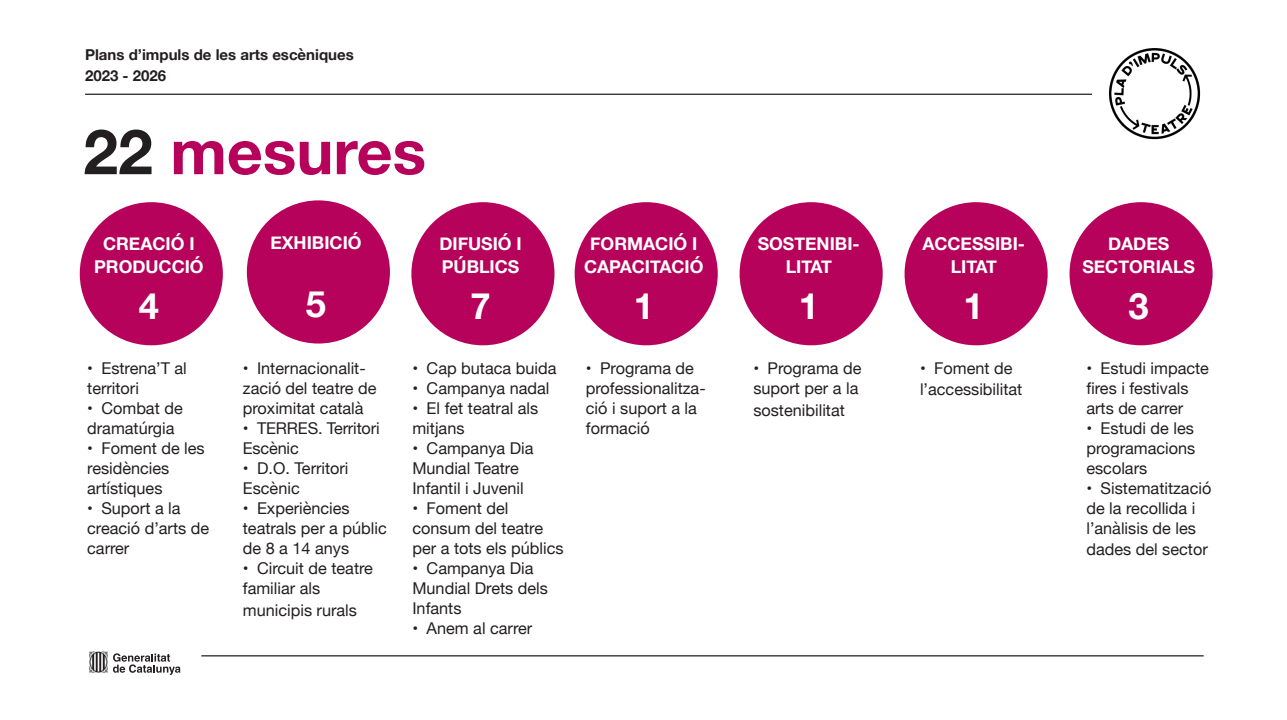
<style>
.page{position:relative;width:1287px;height:720px;background:#fff}
.page>*{position:absolute;margin:0;border:0;box-sizing:border-box;transform-origin:0 0}
.t1{font:700 62.5px "Helvetica Neue";color:#b6025b}
.t2{font:700 36.25px "Helvetica Neue";color:#fff}
.t3{font:700 17.62px/22.8px "Helvetica Neue";color:#fff;text-align:center}
.t4{font:16.25px/20px "Helvetica Neue";color:#231f20}
.t5{font:700 15px "Helvetica Neue";color:#231f20}
.s1{color:#231f20}
</style>
<div class="page">
<hr style="left:201px;top:655px;width:1002px;height:1px;background:#231f20">
<hr style="left:85px;top:94px;width:1006px;height:1px;background:#231f20">
<img style="left:1109px;top:48px;width:92px;height:92px">
<svg style="left:89px;top:651px;width:91px;height:23px"></svg>
<div style="left:80px;top:202px;width:143px;height:143px;background:#b6025b;border-radius:50%"></div>
<div style="left:411px;top:202px;width:143px;height:143px;background:#b6025b;border-radius:50%"></div>
<div style="left:247px;top:200px;width:143px;height:143px;background:#b6025b;border-radius:50%"></div>
<div style="left:574px;top:202px;width:143px;height:143px;background:#b6025b;border-radius:50%"></div>
<div style="left:739px;top:202px;width:143px;height:143px;background:#b6025b;border-radius:50%"></div>
<div style="left:904px;top:202px;width:143px;height:143px;background:#b6025b;border-radius:50%"></div>
<div style="left:1069px;top:202px;width:143px;height:143px;background:#b6025b;border-radius:50%"></div>
<p class="t5" style="left:85px;top:43px;width:270px">Plans d’impuls de les arts escèniques</p>
<p class="t5" style="left:85px;top:64px;width:83px">2023 - 2026</p>
<p class="t1" style="left:83px;top:103px;width:344px"><span class="s1">22</span> mesures</p>
<p class="t3" style="left:94px;top:233px;width:111px">CREACIÓ I<br>PRODUCCIÓ</p>
<p class="t2" style="left:139px;top:277px;width:22px">4</p>
<p class="t4" style="left:87px;top:359px;width:101px">• Estrena’T al territori</p>
<p class="t4" style="left:87px;top:399px;width:97px">• Combat de dramatúrgia</p>
<p class="t4" style="left:87px;top:439px;width:119px">• Foment de les residències artístiques</p>
<p class="t4" style="left:87px;top:499px;width:123px">• Suport a la creació d’arts de carrer</p>
<p class="t3" style="left:270px;top:231px;width:93px">EXHIBICIÓ</p>
<p class="t2" style="left:306px;top:275px;width:22px">5</p>
<p class="t4" style="left:243px;top:359px;width:135px">• Internacionalit&shy;zació del teatre de proximitat català</p>
<p class="t4" style="left:243px;top:419px;width:138px">• TERRES. Territori<br>Escènic</p>
<p class="t4" style="left:243px;top:459px;width:107px">• D.O. Territori<br>Escènic</p>
<p class="t4" style="left:243px;top:499px;width:145px">• Experiències teatrals per a públic de 8 a 14 anys</p>
<p class="t4" style="left:243px;top:559px;width:132px">• Circuit de teatre familiar als</p>
<p class="t4" style="left:243px;top:601px;width:116px">municipis rurals</p>
<p class="t3" style="left:439px;top:233px;width:84px">DIFUSIÓ I</p>
<p class="t3" style="left:442px;top:256px;width:79px">PÚBLICS</p>
<p class="t2" style="left:470px;top:277px;width:22px">7</p>
<p class="t4" style="left:412px;top:359px;width:145px">• Cap butaca buida</p>
<p class="t4" style="left:412px;top:379px;width:138px">• Campanya nadal</p>
<p class="t4" style="left:412px;top:399px;width:127px">• El fet teatral als mitjans</p>
<p class="t4" style="left:412px;top:439px;width:123px">• Campanya Dia<br>Mundial Teatre<br>Infantil i Juvenil</p>
<p class="t4" style="left:412px;top:499px;width:153px">• Foment del consum del teatre per a tots els públics</p>
<p class="t4" style="left:412px;top:559px;width:137px">• Campanya Dia<br>Mundial Drets dels<br>Infants</p>
<p class="t4" style="left:412px;top:619px;width:121px">• Anem al carrer</p>
<p class="t3" style="left:584px;top:233px;width:121px">FORMACIÓ I<br>CAPACITACIÓ</p>
<p class="t2" style="left:633px;top:277px;width:22px">1</p>
<p class="t3" style="left:757px;top:233px;width:104px">SOSTENIBI-</p>
<p class="t3" style="left:785px;top:256px;width:48px">LITAT</p>
<p class="t2" style="left:798px;top:277px;width:22px">1</p>
<p class="t4" style="left:586px;top:359px;width:121px">• Programa de professionalitza&shy;ció i suport a la formació</p>
<p class="t4" style="left:753px;top:359px;width:110px">• Programa de suport per a la</p>
<p class="t4" style="left:753px;top:401px;width:93px">sostenibilitat</p>
<p class="t3" style="left:922px;top:233px;width:104px">ACCESSIBI-</p>
<p class="t3" style="left:950px;top:256px;width:48px">LITAT</p>
<p class="t2" style="left:963px;top:277px;width:22px">1</p>
<p class="t3" style="left:1107px;top:233px;width:63px">DADES</p>
<p class="t3" style="left:1082px;top:256px;width:114px">SECTORIALS</p>
<p class="t2" style="left:1128px;top:277px;width:22px">3</p>
<p class="t4" style="left:919px;top:358px;width:104px;line-height:21.2px">• Foment de l’accessibilitat</p>
<p class="t4" style="left:1086px;top:359px;width:124px">• Estudi impacte fires i festivals arts de carrer</p>
<p class="t4" style="left:1086px;top:419px;width:110px;text-align:justify">• Estudi de les programacions escolars</p>
<p class="t4" style="left:1086px;top:478px;width:126px;line-height:20.4px">• Sistematització de la recollida i l’anàlisis de les dades del sector</p>
</div>
